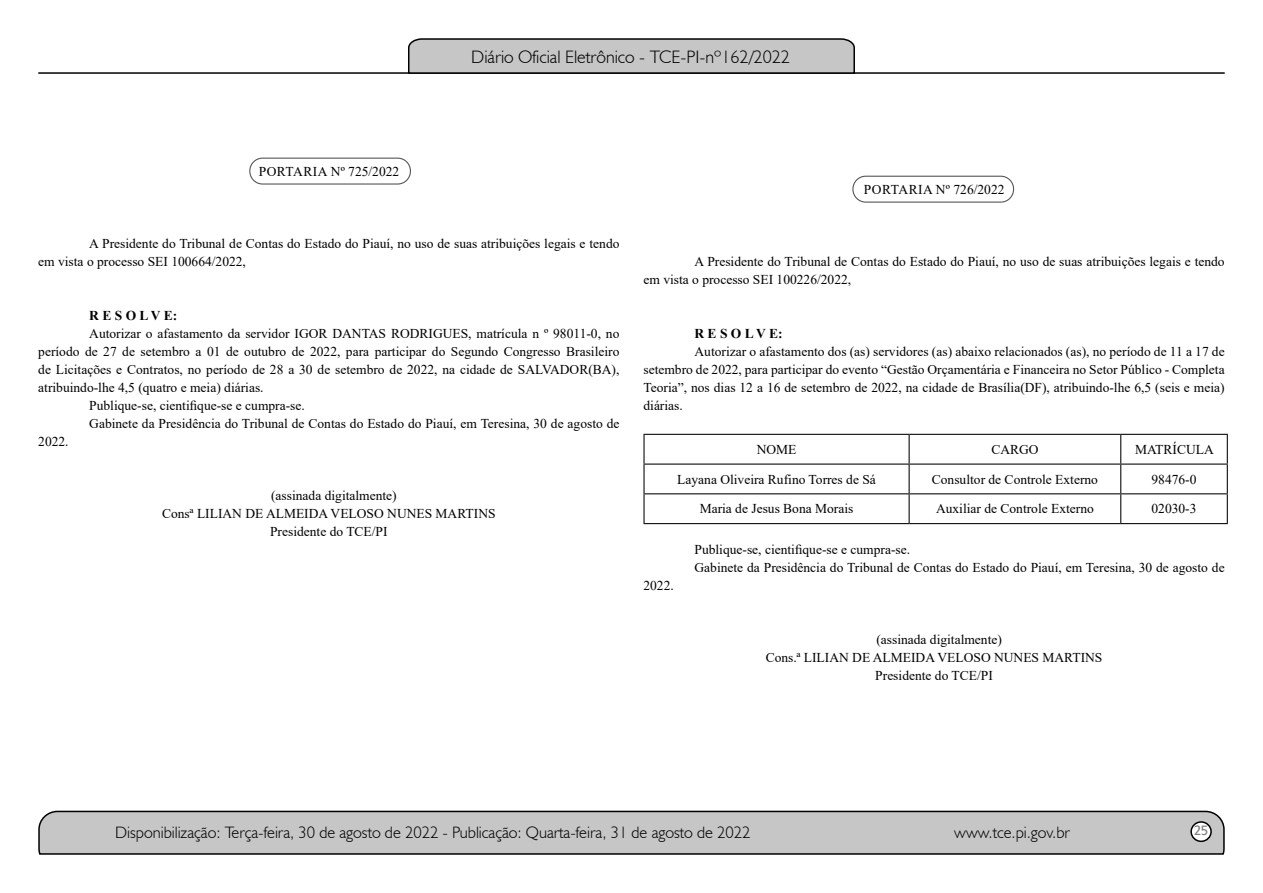
<style>
.page{position:relative;width:1263px;height:893px;background:#fff}
.page>*{position:absolute;margin:0;border:0;box-sizing:border-box;transform-origin:0 0}
.t1{font:300 18px "Humanist 521 BT";color:#000}
.t2{font:300 16.5px "Humanist 521 BT";color:#000}
.t3{font:15px "Estrangelo Edessa";color:#808080}
.t4{font:13.5px/18px "Times New Roman";color:#000}
.t5{font:700 13.5px "Times New Roman";color:#000}
</style>
<div class="page">
<svg style="left:38px;top:810px;width:1187px;height:45px"></svg>
<div style="left:1191px;top:822px;width:20px;height:19px;background:#fff;border-radius:50%"></div>
<div style="left:1190px;top:821px;width:22px;height:21px;border:2px solid #000;border-radius:50%"></div>
<hr style="left:38px;top:72px;width:1187px;height:2px;background:#000">
<svg style="left:407px;top:38px;width:449px;height:36px"></svg>
<div style="left:249px;top:158px;width:162px;height:27px;border:1px solid #575756;border-radius:13px"></div>
<hr style="left:643px;top:434px;width:266px;height:1px;background:#000">
<hr style="left:909px;top:434px;width:212px;height:1px;background:#000">
<hr style="left:908px;top:435px;width:2px;height:29px;background:#000">
<hr style="left:1121px;top:434px;width:107px;height:1px;background:#000">
<hr style="left:643px;top:464px;width:266px;height:1px;background:#000">
<hr style="left:909px;top:464px;width:212px;height:1px;background:#000">
<hr style="left:908px;top:465px;width:2px;height:28px;background:#000">
<hr style="left:1121px;top:464px;width:107px;height:1px;background:#000">
<hr style="left:643px;top:493px;width:266px;height:1px;background:#000">
<svg style="left:643px;top:435px;width:1px;height:88px"></svg>
<hr style="left:909px;top:493px;width:212px;height:1px;background:#000">
<hr style="left:908px;top:494px;width:2px;height:29px;background:#000">
<hr style="left:1121px;top:493px;width:107px;height:1px;background:#000">
<svg style="left:1120px;top:435px;width:1px;height:88px"></svg>
<svg style="left:1227px;top:435px;width:1px;height:88px"></svg>
<hr style="left:643px;top:523px;width:266px;height:1px;background:#000">
<hr style="left:909px;top:523px;width:212px;height:1px;background:#000">
<hr style="left:1121px;top:523px;width:107px;height:1px;background:#000">
<div style="left:852px;top:176px;width:162px;height:27px;border:1px solid #575756;border-radius:13px"></div>
<p class="t4" style="left:259px;top:162px;width:142px">PORTARIA Nº 725/2022</p>
<h1 class="t1" style="left:471px;top:46px;width:320px">Diário Oficial Eletrônico - TCE-PI-nº162/2022</h1>
<p class="t4" style="left:864px;top:180px;width:142px">PORTARIA Nº 726/2022</p>
<p class="t4" style="left:38px;top:234px;width:583px;text-indent:51px">A Presidente do Tribunal de Contas do Estado do Piauí, no uso de suas atribuições legais e tendo em vista o processo SEI 100664/2022,</p>
<p class="t5" style="left:89px;top:306px;width:90px">R E S O L V E:</p>
<p class="t4" style="left:89px;top:324px;width:532px">Autorizar o afastamento da servidor IGOR DANTAS RODRIGUES, matrícula n º 98011-0, no</p>
<p class="t4" style="left:38px;top:342px;width:583px">período de 27 de setembro a 01 de outubro de 2022, para participar do Segundo Congresso Brasileiro</p>
<p class="t4" style="left:38px;top:360px;width:583px">de Licitações e Contratos, no período de 28 a 30 de setembro de 2022, na cidade de SALVADOR(BA),</p>
<p class="t4" style="left:38px;top:378px;width:227px">atribuindo-lhe 4,5 (quatro e meia) diárias.</p>
<p class="t4" style="left:89px;top:396px;width:217px">Publique-se, cientifique-se e cumpra-se.</p>
<p class="t4" style="left:89px;top:414px;width:532px">Gabinete da Presidência do Tribunal de Contas do Estado do Piauí, em Teresina, 30 de agosto de</p>
<p class="t4" style="left:38px;top:432px;width:32px">2022.</p>
<p class="t4" style="left:271px;top:486px;width:127px">(assinada digitalmente)</p>
<p class="t4" style="left:162px;top:504px;width:335px">Consª LILIAN DE ALMEIDA VELOSO NUNES MARTINS</p>
<p class="t4" style="left:270px;top:522px;width:119px">Presidente do TCE/PI</p>
<p class="t4" style="left:643px;top:252px;width:583px;text-indent:51px">A Presidente do Tribunal de Contas do Estado do Piauí, no uso de suas atribuições legais e tendo em vista o processo SEI 100226/2022,</p>
<p class="t5" style="left:694px;top:323px;width:90px">R E S O L V E:</p>
<p class="t4" style="left:643px;top:342px;width:583px;text-align:justify;text-indent:51px">Autorizar o afastamento dos (as) servidores (as) abaixo relacionados (as), no período de 11 a 17 de setembro de 2022, para participar do evento “Gestão Orçamentária e Financeira no Setor Público - Completa Teoria”, nos dias 12 a 16 de setembro de 2022, na cidade de Brasília(DF), atribuindo-lhe 6,5 (seis e meia) diárias.</p>
<p class="t4" style="left:757px;top:440px;width:41px">NOME</p>
<p class="t4" style="left:991px;top:440px;width:49px">CARGO</p>
<p class="t4" style="left:1135px;top:440px;width:80px">MATRÍCULA</p>
<p class="t4" style="left:677px;top:470px;width:200px">Layana Oliveira Rufino Torres de Sá</p>
<p class="t4" style="left:932px;top:470px;width:168px">Consultor de Controle Externo</p>
<p class="t4" style="left:1151px;top:470px;width:46px">98476-0</p>
<p class="t4" style="left:700px;top:499px;width:155px">Maria de Jesus Bona Morais</p>
<p class="t4" style="left:936px;top:499px;width:159px">Auxiliar de Controle Externo</p>
<p class="t4" style="left:1151px;top:499px;width:46px">02030-3</p>
<p class="t4" style="left:694px;top:540px;width:532px">Publique-se, cientifique-se e cumpra-se.<br>Gabinete da Presidência do Tribunal de Contas do Estado do Piauí, em Teresina, 30 de agosto de</p>
<p class="t4" style="left:643px;top:576px;width:32px">2022.</p>
<p class="t4" style="left:876px;top:630px;width:127px">(assinada digitalmente)</p>
<p class="t4" style="left:766px;top:648px;width:338px">Cons.ª LILIAN DE ALMEIDA VELOSO NUNES MARTINS</p>
<p class="t4" style="left:875px;top:666px;width:119px">Presidente do TCE/PI</p>
<p class="t2" style="left:115px;top:822px;width:637px">Disponibilização: Terça-feira, 30 de agosto de 2022 - Publicação: Quarta-feira, 31 de agosto de 2022</p>
<p class="t2" style="left:954px;top:822px;width:117px">www.tce.pi.gov.br</p>
<p class="t3" style="left:1194px;top:823px;width:16px">25</p>
</div>
